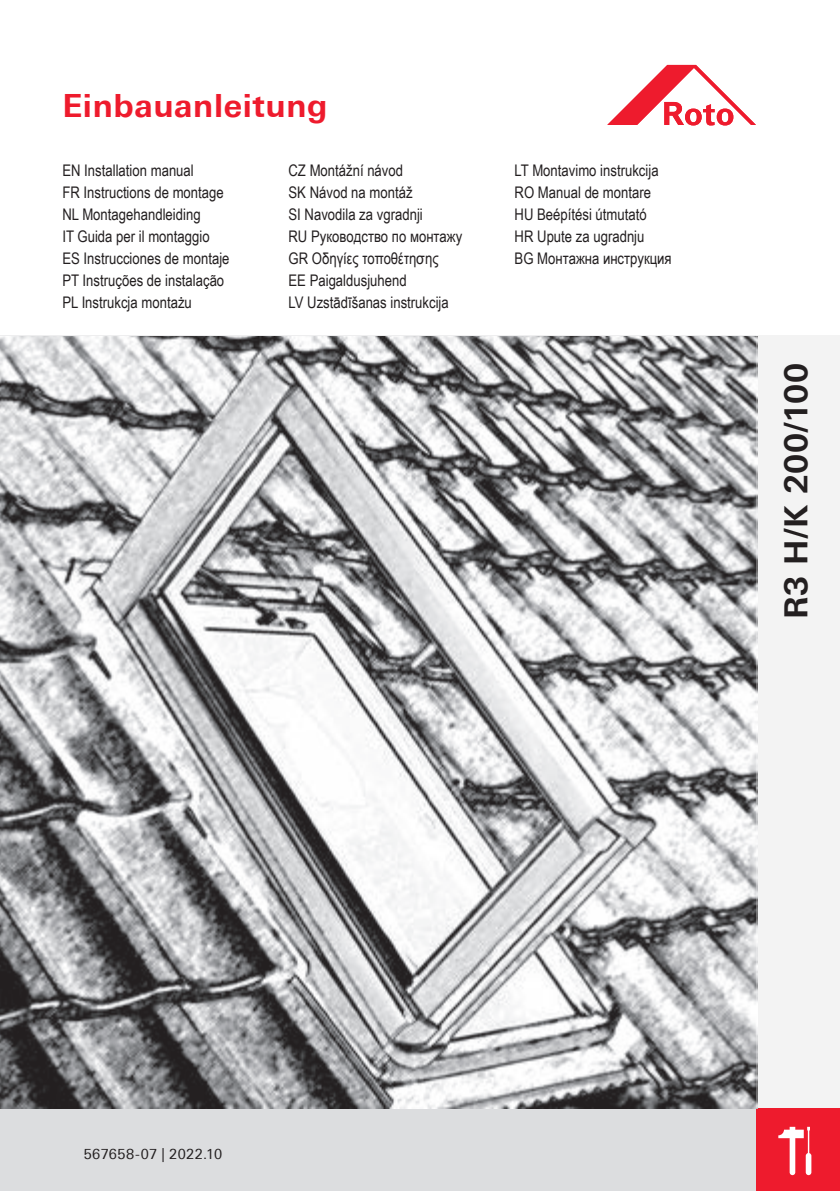
<style>
.page{position:relative;width:840px;height:1191px;background:#fff}
.page>*{position:absolute;margin:0;border:0;box-sizing:border-box;transform-origin:0 0}
.t1{font:700 32px "LT Univers Basic";letter-spacing:.02em;color:#ee1b2d}
.t2{font:700 32px "LT Univers Basic";letter-spacing:.015em;color:#231f20}
.t3{font:16px/22px "Arial Narrow";color:#231f20}
.t4{font:14px "LT Univers Basic";letter-spacing:.025em;color:#231f20}
</style>
<div class="page">
<div style="left:0;top:1105px;width:755px;height:86px;background:#dcdddf"></div>
<svg style="left:755px;top:1108px;width:84px;height:83px"></svg>
<svg style="left:607px;top:65px;width:148px;height:60px"></svg>
<div style="left:756px;top:1107px;width:82px;height:83px;background:#ee1b2d"></div>
<svg style="left:778px;top:1126px;width:32px;height:49px"></svg>
<img style="left:0;top:336px;width:755px;height:772px">
<div style="left:755px;top:336px;width:84px;height:772px;background:#f3f3f3"></div>
<h1 class="t1" style="left:62px;top:86px;width:266px">Einbauanleitung</h1>
<p class="t3" style="left:62px;top:159px;width:169px">EN Installation manual<br>FR Instructions de montage<br>NL Montagehandleiding<br>IT Guida per il montaggio<br>ES Instrucciones de montaje<br>PT Instruções de instalação<br>PL Instrukcja montażu</p>
<p class="t3" style="left:288px;top:159px;width:175px">CZ Montážní návod<br>SK Návod na montáž<br>SI Navodila za vgradnji<br>RU Руководство по монтажу<br>GR Οδηγίες τοποθέτησης<br>EE Paigaldusjuhend<br>LV Uzstādīšanas instrukcija</p>
<p class="t3" style="left:514px;top:159px;width:159px">LT Montavimo instrukcija<br>RO Manual de montare<br>HU Beépítési útmutató<br>HR Upute za ugradnju<br>BG Монтажна инструкция</p>
<h1 class="t2" style="left:776px;top:619px;width:258px;rotate:-90deg">R3 H/K 200/100</h1>
<p class="t4" style="left:84px;top:1146px;width:140px">567658-07 | 2022.10</p>
</div>
